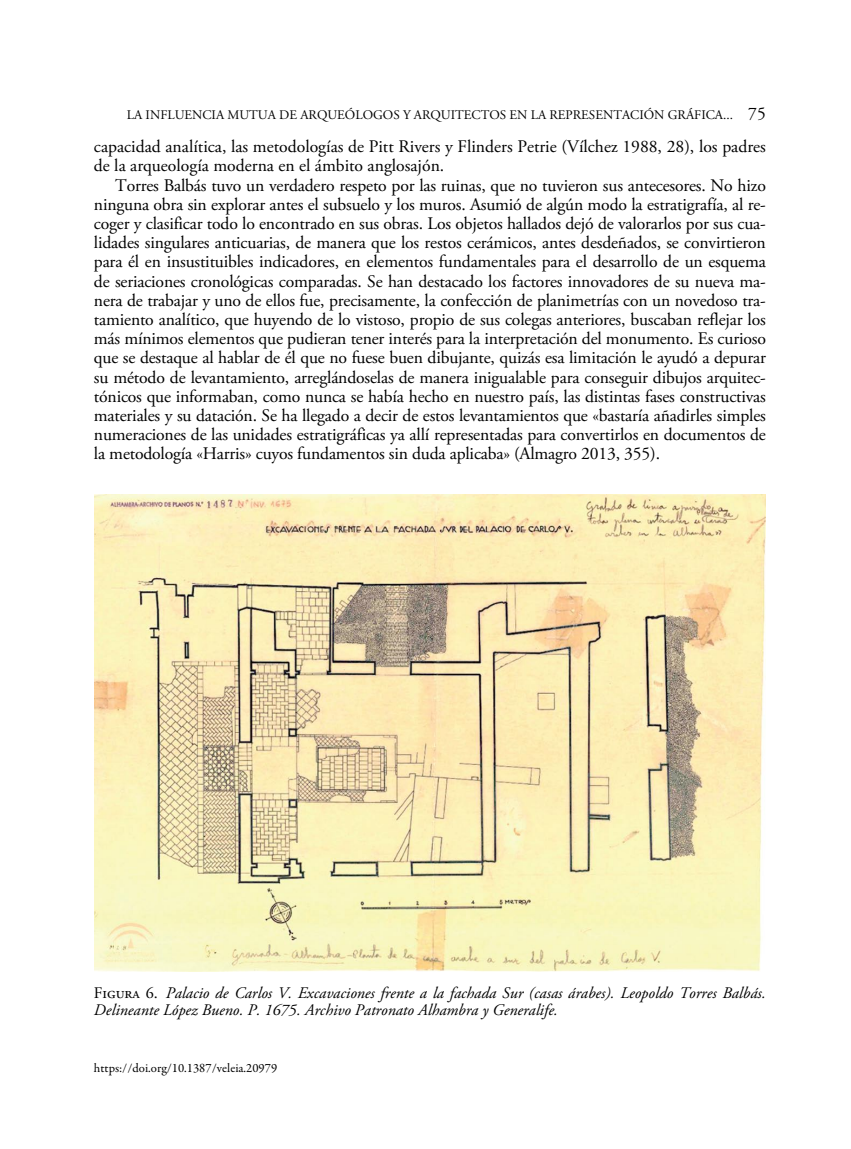
<style>
.page{position:relative;width:851px;height:1149px;background:#fff}
.page>*{position:absolute;margin:0;border:0;box-sizing:border-box;transform-origin:0 0}
.t1{font:17.7px/19.2px "Adobe Garamond Pro";letter-spacing:-.01em;color:#000}
.t2{font:italic 16.2px/17.5px "Adobe Garamond Pro";color:#000}
.t3{font:13.2px "Adobe Garamond Pro";letter-spacing:.165em;color:#000}
.t4{font:12.75px "Garamond Premr Pro";color:#000}
.s1{font-size:17.7px}
.s2{font-style:normal}
</style>
<div class="page">
<img style="left:94px;top:494px;width:671px;height:476px">
<p class="t3" style="left:127px;top:107px;width:640px">La inf luencia mutua de arqueólogos y arquitectos en la representación gráf ica... <span class="s1">75</span></p>
<p class="t1" style="left:94px;top:137px;width:673px">capacidad analítica, las metodologías de Pitt Rivers y Flinders Petrie (Vílchez 1988, 28), los padres de la arqueología moderna en el ámbito anglosajón.</p>
<p class="t1" style="left:94px;top:176px;width:673px;text-align:justify;text-indent:21px">Torres Balbás tuvo un verdadero respeto por las ruinas, que no tuvieron sus antecesores. No hizo ninguna obra sin explorar antes el subsuelo y los muros. Asumió de algún modo la estratigrafía, al re&shy;coger y clasificar todo lo encontrado en sus obras. Los objetos hallados dejó de valorarlos por sus cua&shy;lidades singulares anticuarias, de manera que los restos cerámicos, antes desdeñados, se convirtieron para él en insustituibles indicadores, en elementos fundamentales para el desarrollo de un esquema de seriaciones cronológicas comparadas. Se han destacado los factores innovadores de su nueva ma&shy;nera de trabajar y uno de ellos fue, precisamente, la confección de planimetrías con un novedoso tra&shy;tamiento analítico, que huyendo de lo vistoso, propio de sus colegas anteriores, buscaban reflejar los más mínimos elementos que pudieran tener interés para la interpretación del monumento. Es curioso que se destaque al hablar de él que no fuese buen dibujante, quizás esa limitación le ayudó a depurar su método de levantamiento, arreglándoselas de manera inigualable para conseguir dibujos arquitec&shy;tónicos que informaban, como nunca se había hecho en nuestro país, las distintas fases constructivas materiales y su datación. Se ha llegado a decir de estos levantamientos que «bastaría añadirles simples numeraciones de las unidades estratigráficas ya allí representadas para convertirlos en documentos de la metodología «Harris» cuyos fundamentos sin duda aplicaba» (Almagro 2013, 355).</p>
<p class="t2" style="left:94px;top:983px;width:673px"><span class="s2">Figura 6.</span> Palacio de Carlos V. Excavaciones frente a la fachada Sur (casas árabes). Leopoldo Torres Balbás.<br>Delineante López Bueno. P. 1675. Archivo Patronato Alhambra y Generalife.</p>
<p class="t4" style="left:94px;top:1060px;width:185px">https://doi.org/10.1387/veleia.20979</p>
</div>
